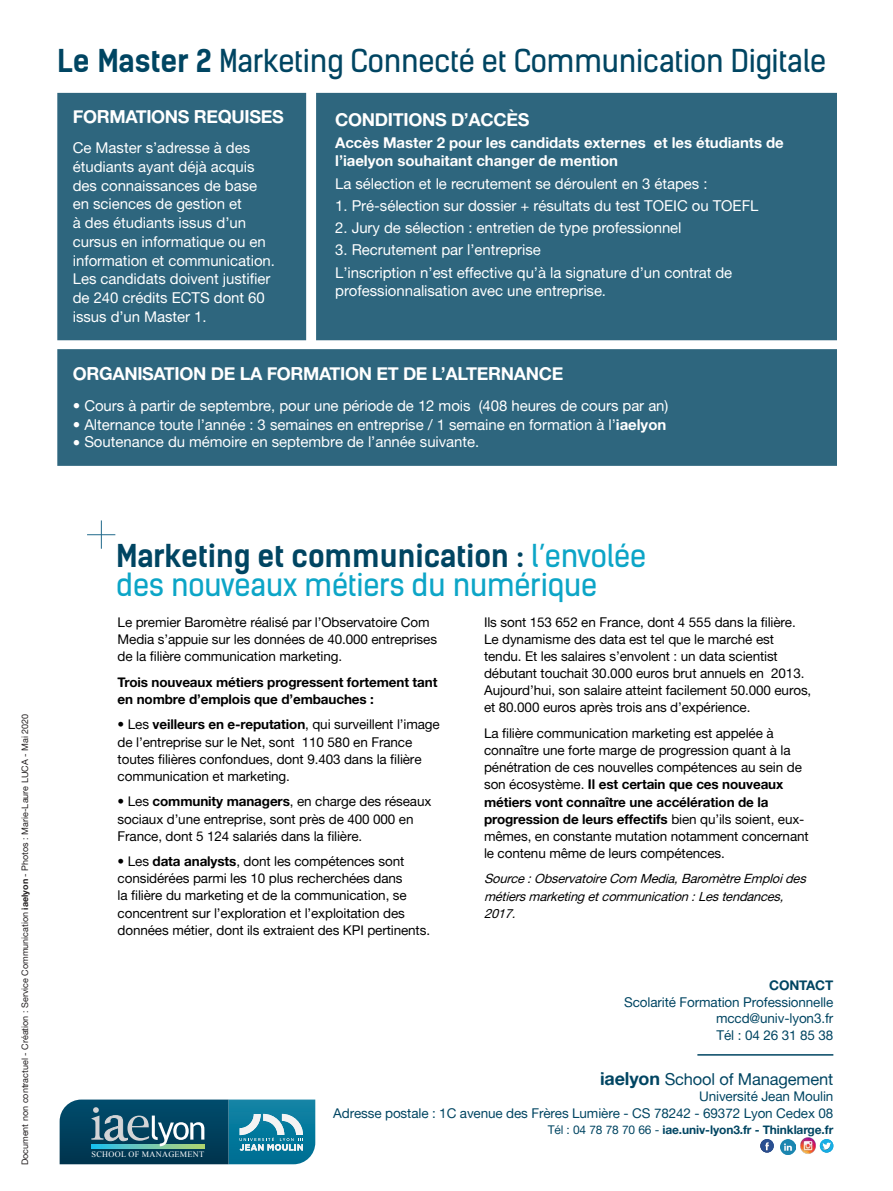
<style>
.page{position:relative;width:893px;height:1191px;background:#fff}
.page>*{position:absolute;margin:0;border:0;box-sizing:border-box;transform-origin:0 0}
.t1{font:30px/28.5px "Kelson Sans";letter-spacing:-.005em;color:#0ca5c7}
.t2{font:30px "Kelson Sans";letter-spacing:-.005em;color:#004562}
.t3{font:18px "Alte Haas Grotesk Bold";letter-spacing:-.02em;color:#fff}
.t4{font:16.5px "Alte Haas Grotesk";letter-spacing:-.01em;color:#004562}
.t5{font:15px/18.8px "Alte Haas Grotesk";letter-spacing:-.005em;color:#fff}
.t6{font:15px/18px "Alte Haas Grotesk Bold";letter-spacing:-.005em;color:#fff}
.t7{font:13.5px/17.1px "Alte Haas Grotesk";letter-spacing:-.01em;color:#000}
.t8{font:13.5px "Alte Haas Grotesk";letter-spacing:-.01em;color:#004562}
.t9{font:13.5px/17.1px "Alte Haas Grotesk Bold";letter-spacing:-.01em;color:#000}
.t10{font:13.5px "Alte Haas Grotesk Bold";letter-spacing:-.01em;color:#004562}
.t11{font:italic 12.75px/17.1px "Alte Haas Grotesk";color:#000}
.t12{font:12px "Alte Haas Grotesk Bold";letter-spacing:-.01em;color:#004562}
.t13{font:9px "Alte Haas Grotesk";color:#231f20}
.t14{font:8.25px "Times New Roman";letter-spacing:.035em;color:#fff}
.s1{font-weight:700}
.s2{font-family:"Alte Haas Grotesk Bold"}
.s3{font-weight:700;color:#004562}
.s4{font-family:"Alte Haas Grotesk Bold";font-size:18px}
.s5{font-family:"Alte Haas Grotesk"}
</style>
<div class="page">
<svg style="left:60px;top:1099px;width:255px;height:65px;background:#276c85"></svg>
<div style="left:57px;top:93px;width:249px;height:247px;background:#2e667e"></div>
<div style="left:316px;top:93px;width:521px;height:247px;background:#2e667e"></div>
<div style="left:57px;top:349px;width:780px;height:117px;background:#2e667e"></div>
<hr style="left:697px;top:1054px;width:136px;height:1px;background:#004562">
<svg style="left:87px;top:520px;width:28px;height:29px"></svg>
<img style="left:760px;top:1139px;width:14px;height:13px">
<svg style="left:765px;top:1142px;width:4px;height:8px"></svg>
<img style="left:781px;top:1139px;width:15px;height:15px">
<img style="left:800px;top:1137px;width:16px;height:17px">
<svg style="left:820px;top:1139px;width:13px;height:14px"></svg>
<p class="t2" style="left:57px;top:42px;width:770px"><span class="s1">Le Master 2</span> Marketing Connecté et Communication Digitale</p>
<p class="t3" style="left:73px;top:106px;width:212px">FORMATIONS REQUISES</p>
<p class="t3" style="left:335px;top:108px;width:196px">CONDITIONS D’ACCÈS</p>
<p class="t6" style="left:335px;top:134px;width:450px">Accès Master 2 pour les candidats externes et les étudiants de l’iaelyon souhaitant changer de mention</p>
<p class="t5" style="left:335px;top:174px;width:374px">La sélection et le recrutement se déroulent en 3 étapes :</p>
<p class="t5" style="left:335px;top:196px;width:425px">1. Pré-sélection sur dossier + résultats du test TOEIC ou TOEFL</p>
<p class="t5" style="left:335px;top:218px;width:348px">2. Jury de sélection : entretien de type professionnel</p>
<p class="t5" style="left:335px;top:240px;width:207px">3. Recrutement par l’entreprise</p>
<p class="t5" style="left:335px;top:263px;width:399px;line-height:18px">L’inscription n’est effective qu’à la signature d’un contrat de professionnalisation avec une entreprise.</p>
<p class="t5" style="left:73px;top:138px;width:204px">Ce Master s’adresse à des étudiants ayant déjà acquis des connaissances de base en sciences de gestion et<br>à des étudiants issus d’un cursus en informatique ou en information et communication.<br>Les candidats doivent justifier de 240 crédits ECTS dont 60 issus d’un Master 1.</p>
<p class="t3" style="left:73px;top:362px;width:492px">ORGANISATION DE LA FORMATION ET DE L’ALTERNANCE</p>
<p class="t5" style="left:73px;top:396px;width:597px">• Cours à partir de septembre, pour une période de 12 mois (408 heures de cours par an)</p>
<p class="t5" style="left:73px;top:415px;width:595px">• Alternance toute l’année : 3 semaines en entreprise / 1 semaine en formation à l’<span class="s2">iaelyon</span></p>
<p class="t5" style="left:73px;top:432px;width:408px">• Soutenance du mémoire en septembre de l’année suivante.</p>
<p class="t13" style="left:20px;top:1165px;width:453px;rotate:-90deg">Document non contractuel - Création : Service Communication <span class="s2">iaelyon</span> - Photos : Marie-Laure LUCA - Mai 2020</p>
<p class="t1" style="left:116px;top:542px;width:531px"><span class="s3">Marketing et communication :</span> l’envolée des nouveaux métiers du numérique</p>
<p class="t7" style="left:118px;top:613px;width:321px">Le premier Baromètre réalisé par l’Observatoire Com<br>Media s’appuie sur les données de 40.000 entreprises de la filière communication marketing.</p>
<p class="t9" style="left:118px;top:673px;width:321px">Trois nouveaux métiers progressent fortement tant en nombre d’emplois que d’embauches :</p>
<p class="t7" style="left:118px;top:716px;width:324px">• Les <span class="s2">veilleurs en e-reputation</span>, qui surveillent l’image de l’entreprise sur le Net, sont 110 580 en France toutes filières confondues, dont 9.403 dans la filière communication et marketing.</p>
<p class="t7" style="left:118px;top:793px;width:315px">• Les <span class="s2">community managers</span>, en charge des réseaux sociaux d’une entreprise, sont près de 400 000 en<br>France, dont 5 124 salariés dans la filière.</p>
<p class="t7" style="left:118px;top:852px;width:314px">• Les <span class="s2">data analysts</span>, dont les compétences sont considérées parmi les 10 plus recherchées dans<br>la filière du marketing et de la communication, se concentrent sur l’exploration et l’exploitation des données métier, dont ils extraient des KPI pertinents.</p>
<p class="t7" style="left:484px;top:613px;width:329px">Ils sont 153 652 en France, dont 4 555 dans la filière.<br>Le dynamisme des data est tel que le marché est tendu. Et les salaires s’envolent : un data scientist débutant touchait 30.000 euros brut annuels en 2013.<br>Aujourd’hui, son salaire atteint facilement 50.000 euros, et 80.000 euros après trois ans d’expérience.</p>
<p class="t7" style="left:484px;top:724px;width:326px">La filière communication marketing est appelée à connaître une forte marge de progression quant à la pénétration de ces nouvelles compétences au sein de son écosystème. <span class="s2">Il est certain que ces nouveaux métiers vont connaître une accélération de la progression de leurs effectifs</span> bien qu’ils soient, eux&shy;mêmes, en constante mutation notamment concernant le contenu même de leurs compétences.</p>
<p class="t11" style="left:484px;top:870px;width:327px">Source:ObservatoireCom Media,BaromètreEmploides métiersmarketingetcommunication:Lestendances,<br>2017.</p>
<p class="t10" style="left:769px;top:977px;width:66px">CONTACT</p>
<p class="t8" style="left:624px;top:993px;width:211px">Scolarité Formation Professionnelle</p>
<p class="t8" style="left:716px;top:1010px;width:119px">mccd@univ-lyon3.fr</p>
<p class="t8" style="left:717px;top:1026px;width:118px">Tél : 04 26 31 85 38</p>
<p class="t14" style="left:92px;top:1148px;width:114px">SCHOOL OF MANAGEMENT</p>
<p class="t4" style="left:600px;top:1069px;width:235px"><span class="s4">iaelyon</span> School of Management</p>
<p class="t8" style="left:699px;top:1088px;width:136px">Université Jean Moulin</p>
<p class="t8" style="left:333px;top:1105px;width:502px">Adresse postale : 1C avenue des Frères Lumière - CS 78242 - 69372 Lyon Cedex 08</p>
<p class="t12" style="left:548px;top:1122px;width:287px"><span class="s5">Tél : 04 78 78 70 66 -</span> iae.univ-lyon3.fr - Thinklarge.fr</p>
</div>
